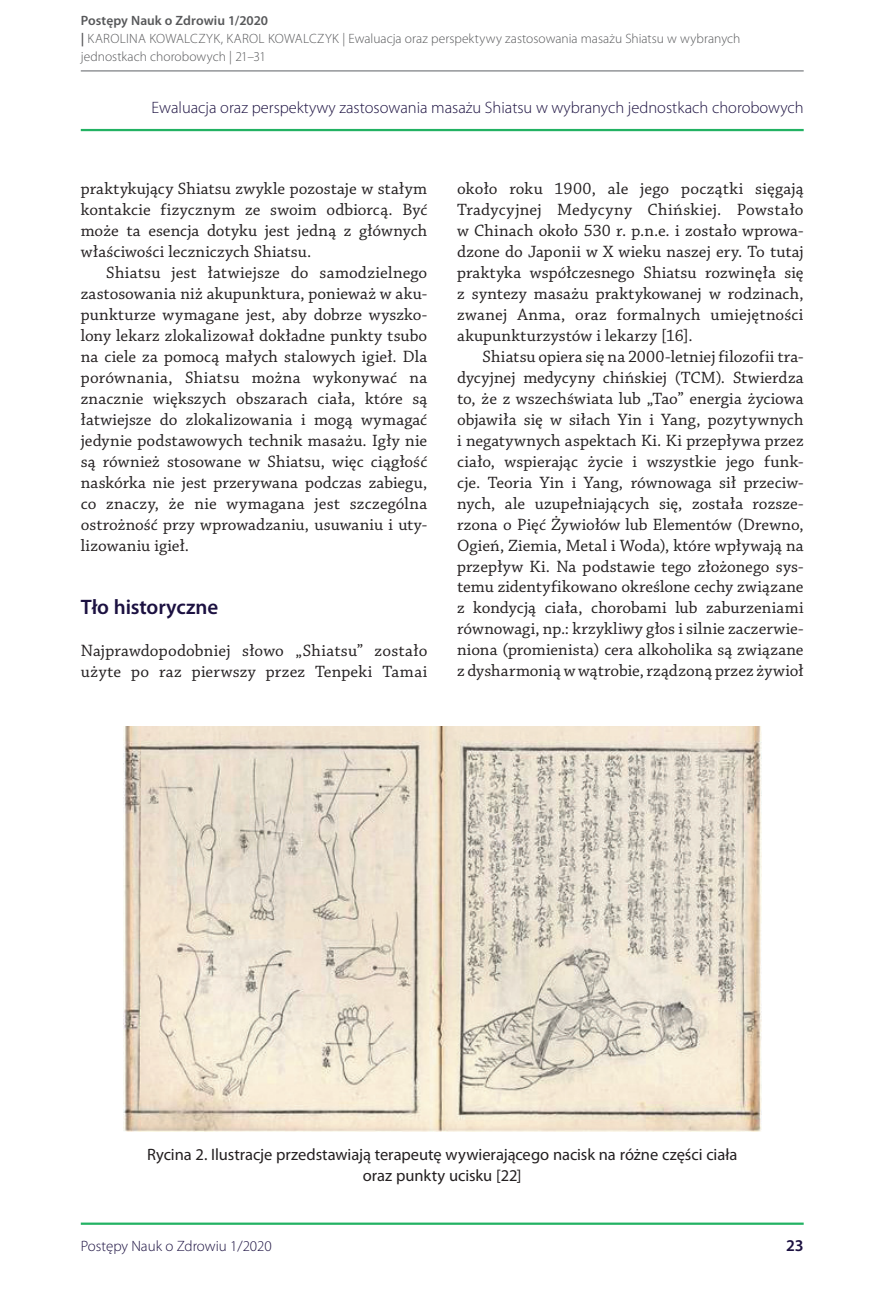
<style>
.page{position:relative;width:893px;height:1308px;background:#fff}
.page>*{position:absolute;margin:0;border:0;box-sizing:border-box;transform-origin:0 0}
.t1{font:600 21px "Myriad Pro";letter-spacing:-.005em;color:#1c1141}
.t2{font:17.25px/21px "Chaparral Pro";letter-spacing:.01em;color:#231f20;text-align:justify}
.t3{font:16.5px/21px "Myriad Pro";letter-spacing:-.005em;color:#231f20;text-align:center}
.t4{font:300 16.5px "Myriad Pro";color:#1c1141}
.t5{font:600 16.5px "Myriad Pro";color:#1c1141}
.t6{font:300 15px "Myriad Pro";color:#1c1141}
.t7{font:300 13.5px/18px "Myriad Pro";letter-spacing:.01em;color:#57585a}
.s1{font-weight:600}
</style>
<div class="page">
<hr style="left:81px;top:129px;width:723px;height:2px;background:#22b263">
<hr style="left:81px;top:1222px;width:723px;height:3px;background:#22b263">
<hr style="left:81px;top:70px;width:723px;height:2px;background:#939598">
<img style="left:123px;top:726px;width:638px;height:405px">
<p class="t7" style="left:81px;top:12px;width:661px"><span class="s1">Postępy Nauk o Zdrowiu 1/2020<br>|</span> Karolin a Kowalczyk, Karol Kowalczyk | Ewaluacja oraz perspektywy zastosowania masażu Shiatsu w wybranych jednostkach chorobowych | 21–31</p>
<p class="t4" style="left:152px;top:98px;width:654px">Ewaluacja oraz perspektywy zastosowania masażu Shiatsu w wybranych jednostkach chorobowych</p>
<p class="t2" style="left:81px;top:178px;width:348px">praktykujący Shiatsu zwykle pozostaje w stałym kontakcie fizycznym ze swoim odbiorcą. Być może ta esencja dotyku jest jedną z głównych właściwości leczniczych Shiatsu.</p>
<p class="t2" style="left:81px;top:262px;width:348px;text-indent:26px">Shiatsu jest łatwiejsze do samodzielnego zastosowania niż akupunktura, ponieważ w aku‑ punkturze wymagane jest, aby dobrze wyszko‑ lony lekarz zlokalizował dokładne punkty tsubo na ciele za pomocą małych stalowych igieł. Dla porównania, Shiatsu można wykonywać na znacznie większych obszarach ciała, które są łatwiejsze do zlokalizowania i mogą wymagać jedynie podstawowych technik masażu. Igły nie są również stosowane w Shiatsu, więc ciągłość naskórka nie jest przerywana podczas zabiegu, co znaczy, że nie wymagana jest szczególna ostrożność przy wprowadzaniu, usuwaniu i uty‑ lizowaniu igieł.</p>
<p class="t1" style="left:81px;top:593px;width:139px">Tło historyczne</p>
<p class="t2" style="left:81px;top:640px;width:348px">Najprawdopodobniej słowo „Shiatsu” zostało użyte po raz pierwszy przez Tenpeki Tamai</p>
<p class="t2" style="left:457px;top:178px;width:348px">około roku 1900, ale jego początki sięgają Tradycyjnej Medycyny Chińskiej. Powstało w Chinach około 530 r. p.n.e. i zostało wprowa‑ dzone do Japonii w X wieku naszej ery. To tutaj praktyka współczesnego Shiatsu rozwinęła się z syntezy masażu praktykowanej w rodzinach, zwanej Anma, oraz formalnych umiejętności akupunkturzystów i lekarzy [16].</p>
<p class="t2" style="left:457px;top:346px;width:348px;text-indent:26px">Shiatsu opiera się na 2000‑letniej filozofii tra‑ dycyjnej medycyny chińskiej (TCM). Stwierdza to, że z wszechświata lub „Tao” energia życiowa objawiła się w siłach Yin i Yang, pozytywnych i negatywnych aspektach Ki. Ki przepływa przez ciało, wspierając życie i wszystkie jego funk‑ cje. Teoria Yin i Yang, równowaga sił przeciw‑ nych, ale uzupełniających się, została rozsze‑ rzona o Pięć Żywiołów lub Elementów (Drewno, Ogień, Ziemia, Metal i Woda), które wpływają na przepływ Ki. Na podstawie tego złożonego sys‑ temu zidentyfikowano określone cechy związane z kondycją ciała, chorobami lub zaburzeniami równowagi, np.: krzykliwy głos i silnie zaczerwie‑ niona (promienista) cera alkoholika są związane z dysharmonią w wątrobie, rządzoną przez żywioł</p>
<p class="t3" style="left:147px;top:1143px;width:592px">Rycina 2. Ilustracje przedstawiają terapeutę wywierającego nacisk na różne części ciała oraz punkty ucisku [22]</p>
<p class="t6" style="left:81px;top:1237px;width:193px">Postępy Nauk o Zdrowiu 1/2020</p>
<p class="t5" style="left:786px;top:1235px;width:19px">23</p>
</div>
